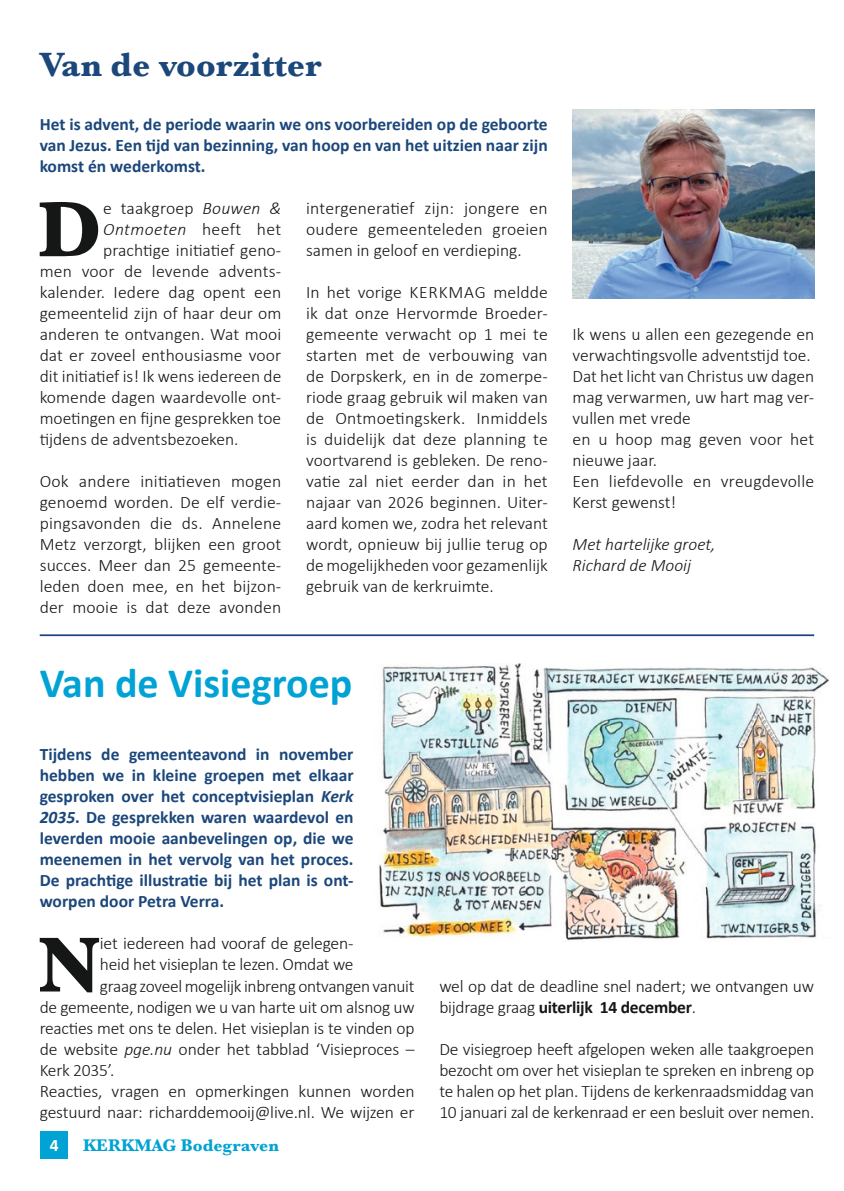
<style>
.page{position:relative;width:844px;height:1191px;background:#fff}
.page>*{position:absolute;margin:0;border:0;box-sizing:border-box;transform-origin:0 0}
.t1{font:700 80.85px "Baskerville";color:#151616}
.t2{font:700 42px "Calibri";color:#00a3d4}
.t3{font:700 35px "Baskerville";color:#1b477b}
.t4{font:300 17.5px/21px "Calibri";letter-spacing:-.005em;color:#151616;text-align:justify}
.t5{font:700 17.5px/21px "Calibri";color:#1b477b;text-align:justify}
.t6{font:italic 300 17.5px/21px "Calibri";color:#151616}
.t7{font:italic 300 17.5px "Calibri";letter-spacing:.025em;color:#151616}
.t8{font:700 17.5px "Baskerville";color:#00a3d4}
.t9{font:700 17.5px "Calibri";color:#fff}
.s1{font-style:italic}
.s2{font-style:normal}
.s3{font-weight:700}
</style>
<div class="page">
<img style="left:572px;top:109px;width:242px;height:189px">
<hr style="left:40px;top:634px;width:774px;height:2px;background:#1b477b">
<img style="left:379px;top:664px;width:450px;height:276px">
<div style="left:40px;top:1131px;width:28px;height:28px;background:#00a3d4"></div>
<h3 class="t3" style="left:40px;top:40px;width:284px">Van de voorzitter</h3>
<p class="t5" style="left:40px;top:113px;width:509px">Het is advent, de periode waarin we ons voorbereiden op de geboorte van Jezus. Een tijd van bezinning, van hoop en van het uitzien naar zijn komst én wederkomst.</p>
<h1 class="t1" style="left:37px;top:174px;width:66px">D</h1>
<p class="t4" style="left:103px;top:198px;width:180px">e taakgroep <span class="s1">Bouwen &amp;</span></p>
<p class="t4" style="left:306px;top:198px;width:243px">intergeneratief zijn: jongere en oudere gemeenteleden groeien samen in geloof en verdieping.</p>
<p class="t4" style="left:306px;top:282px;width:243px">In het vorige KERKMAG meldde ik dat onze Hervormde Broeder&shy;gemeente verwacht op 1 mei te starten met de verbouwing van de Dorpskerk, en in de zomerpe&shy;riode graag gebruik wil maken van de Ontmoetingskerk. Inmiddels is duidelijk dat deze planning te voortvarend is gebleken. De reno&shy;vatie zal niet eerder dan in het najaar van 2026 beginnen. Uiter&shy;aard komen we, zodra het relevant wordt, opnieuw bij jullie terug op de mogelijkheden voor gezamenlijk gebruik van de kerkruimte.</p>
<p class="t7" style="left:103px;top:218px;width:180px">Ontmoeten <span class="s2">heeft het</span></p>
<p class="t4" style="left:103px;top:240px;width:180px">prachtige initiatief geno-</p>
<p class="t4" style="left:40px;top:261px;width:243px">men voor de levende advents-</p>
<p class="t4" style="left:40px;top:282px;width:243px">kalender. Iedere dag opent een</p>
<p class="t4" style="left:40px;top:303px;width:243px">gemeentelid zijn of haar deur om</p>
<p class="t4" style="left:40px;top:324px;width:243px">anderen te ontvangen. Wat mooi</p>
<p class="t4" style="left:40px;top:345px;width:243px">dat er zoveel enthousiasme voor</p>
<p class="t4" style="left:40px;top:366px;width:243px">dit initiatief is! Ik wens iedereen de</p>
<p class="t4" style="left:40px;top:387px;width:243px">komende dagen waardevolle ont-</p>
<p class="t4" style="left:40px;top:408px;width:243px">moetingen en fijne gesprekken toe</p>
<p class="t4" style="left:40px;top:429px;width:200px">tijdens de adventsbezoeken.</p>
<p class="t4" style="left:40px;top:471px;width:243px">Ook andere initiatieven mogen genoemd worden. De elf verdie&shy;pingsavonden die ds. Annelene Metz verzorgt, blijken een groot succes. Meer dan 25 gemeente&shy;leden doen mee, en het bijzon&shy;der mooie is dat deze avonden</p>
<h2 class="t2" style="left:40px;top:653px;width:314px">Van de Visiegroep</h2>
<p class="t4" style="left:572px;top:324px;width:243px;text-align:left">Ik wens u allen een gezegende en verwachtingsvolle adventstijd toe.<br>Dat het licht van Christus uw dagen mag verwarmen, uw hart mag ver&shy;vullen met vrede<br>en u hoop mag geven voor het nieuwe jaar.<br>Een liefdevolle en vreugdevolle<br>Kerst gewenst!</p>
<p class="t6" style="left:572px;top:534px;width:144px">Met hartelijke groet,<br>Richard de Mooij</p>
<p class="t5" style="left:40px;top:743px;width:315px">Tijdens de gemeenteavond in november hebben we in kleine groepen met elkaar gesproken over het conceptvisieplan <span class="s1">Kerk 2035</span>. De gesprekken waren waardevol en leverden mooie aanbevelingen op, die we meenemen in het vervolg van het proces.<br>De prachtige illustratie bij het plan is ont&shy;worpen door Petra Verra.</p>
<h1 class="t1" style="left:38px;top:909px;width:65px">N</h1>
<p class="t4" style="left:100px;top:933px;width:255px">iet iedereen had vooraf de gelegen-</p>
<p class="t4" style="left:100px;top:954px;width:255px">heid het visieplan te lezen. Omdat we</p>
<p class="t4" style="left:100px;top:975px;width:316px">graag zoveel mogelijk inbreng ontvangen vanuit</p>
<p class="t4" style="left:40px;top:996px;width:376px">de gemeente, nodigen we u van harte uit om alsnog uw</p>
<p class="t4" style="left:40px;top:1017px;width:376px">reacties met ons te delen. Het visieplan is te vinden op</p>
<p class="t4" style="left:40px;top:1038px;width:376px">de website <span class="s1">pge.nu</span> onder het tabblad ‘Visieproces –</p>
<p class="t4" style="left:40px;top:1059px;width:76px">Kerk 2035’.</p>
<p class="t4" style="left:40px;top:1080px;width:376px">Reacties, vragen en opmerkingen kunnen worden</p>
<p class="t4" style="left:40px;top:1101px;width:376px">gestuurd naar: richarddemooij@live.nl. We wijzen er</p>
<p class="t9" style="left:50px;top:1133px;width:10px">4</p>
<p class="t8" style="left:83px;top:1133px;width:197px">KERKMAG Bodegraven</p>
<p class="t4" style="left:439px;top:975px;width:376px">wel op dat de deadline snel nadert; we ontvangen uw bijdrage graag <span class="s3">uiterlijk 14 december</span>.</p>
<p class="t4" style="left:439px;top:1038px;width:376px">De visiegroep heeft afgelopen weken alle taakgroepen bezocht om over het visieplan te spreken en inbreng op te halen op het plan. Tijdens de kerkenraadsmiddag van 10 januari zal de kerkenraad er een besluit over nemen.</p>
</div>
